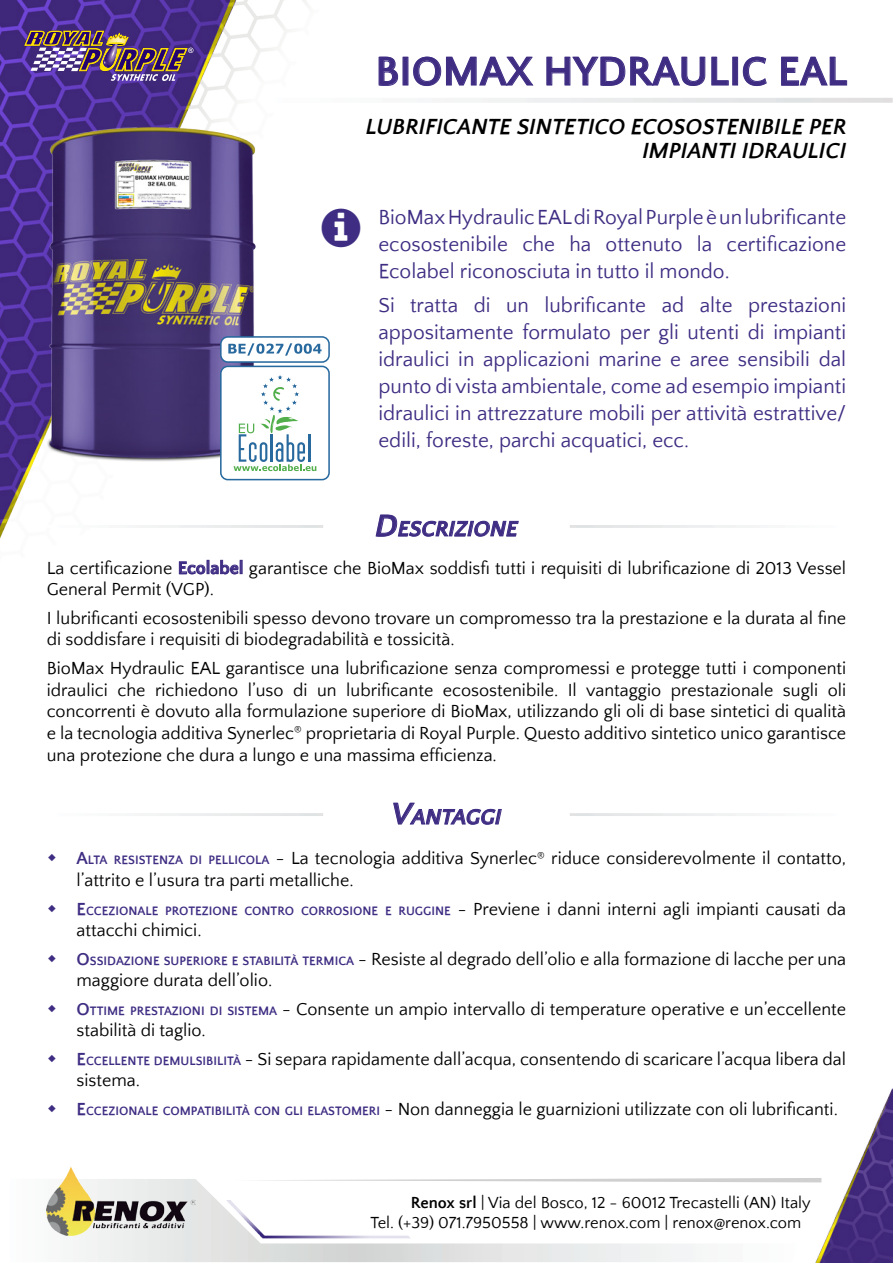
<style>
.page{position:relative;width:893px;height:1263px;background:#fff}
.page>*{position:absolute;margin:0;border:0;box-sizing:border-box;transform-origin:0 0}
.t1{font:700 42px "Quattrocento Sans";color:#3f2d83}
.t2{font:italic 700 22.5px/24px "Quattrocento Sans";color:#000;text-align:right}
.t3{font:italic 700 22.05px "Quattrocento Sans";color:#3f2d83}
.t4{font:21px/27px "Quattrocento Sans";color:#3f2d83;text-align:justify}
.t5{font:18px/21.6px "Quattrocento Sans";color:#000}
.t6{font:16.5px/19.8px "Quattrocento Sans";color:#000}
.t7{font:700 12.6px "Quattrocento Sans";color:#3f2d83}
.s1{font-size:31.5px}
.s2{font-weight:700;color:#3f2d83}
.s3{font-weight:700;font-size:12.6px;color:#3f2d83}
.s4{font-size:18px}
.s5{font-weight:400;font-size:18px;color:#000}
.s6{font-weight:700}
</style>
<div class="page">
<svg style="left:46px;top:1180px;width:753px;height:82px"></svg>
<svg style="left:235px;top:1178px;width:580px;height:4px"></svg>
<img style="left:47px;top:1166px;width:149px;height:70px">
<svg style="left:445px;top:98px;width:448px;height:5px"></svg>
<img style="left:815px;top:1088px;width:78px;height:175px">
<img style="left:226px;top:1201px;width:188px;height:39px">
<img style="left:0;top:0;width:329px;height:575px">
<svg style="left:23px;top:30px;width:170px;height:51px;background:#6e5578"></svg>
<svg style="left:47px;top:525px;width:276px;height:3px"></svg>
<svg style="left:570px;top:525px;width:184px;height:3px"></svg>
<svg style="left:376px;top:515px;width:143px;height:22px"></svg>
<img style="left:47px;top:128px;width:212px;height:333px">
<svg style="left:379px;top:57px;width:19px;height:29px"></svg>
<svg style="left:413px;top:57px;width:120px;height:29px"></svg>
<svg style="left:547px;top:57px;width:158px;height:29px"></svg>
<svg style="left:711px;top:57px;width:18px;height:28px"></svg>
<div style="left:733px;top:57px;width:5px;height:28px;border:1px solid #3f2d83"></div>
<svg style="left:743px;top:57px;width:24px;height:29px"></svg>
<svg style="left:781px;top:57px;width:66px;height:28px"></svg>
<div style="left:221px;top:367px;width:108px;height:112px;background:#fff;border-radius:7px"></div>
<div style="left:220px;top:366px;width:110px;height:114px;border:2px solid #28699e;border-radius:7px"></div>
<svg style="left:233px;top:375px;width:83px;height:96px"></svg>
<hr style="left:308px;top:434px;width:2px;height:28px;background:#28699e">
<div style="left:221px;top:337px;width:108px;height:25px;background:#fff;border-radius:7px"></div>
<div style="left:220px;top:336px;width:110px;height:27px;border:2px solid #28699e;border-radius:7px"></div>
<svg style="left:228px;top:343px;width:94px;height:13px"></svg>
<svg style="left:179px;top:560px;width:60px;height:15px"></svg>
<svg style="left:393px;top:803px;width:109px;height:22px"></svg>
<svg style="left:140px;top:813px;width:183px;height:3px"></svg>
<svg style="left:570px;top:813px;width:184px;height:3px"></svg>
<svg style="left:322px;top:208px;width:7px;height:39px"></svg>
<h1 class="t1" style="left:375px;top:49px;width:473px">BIOMAX HYDRAULIC EAL</h1>
<p class="t2" style="left:366px;top:115px;width:482px">LUBRIFICANTE SINTETICO ECOSOSTENIBILE PER<br>IMPIANTI IDRAULICI</p>
<p class="t4" style="left:378px;top:204px;width:469px">BioMax Hydraulic EAL di Royal Purple è un lubrificante ecosostenibile che ha ottenuto la certificazione Ecolabel riconosciuta in tutto il mondo.</p>
<p class="t4" style="left:378px;top:293px;width:469px">Si tratta di un lubrificante ad alte prestazioni appositamente formulato per gli utenti di impianti idraulici in applicazioni marine e aree sensibili dal punto di vista ambientale, come ad esempio impianti idraulici in attrezzature mobili per attività estrattive/ edili, foreste, parchi acquatici, ecc.</p>
<p class="t3" style="left:375px;top:517px;width:144px"><span class="s1">D</span>ESCRIZIONE</p>
<p class="t5" style="left:47px;top:557px;width:801px">La certificazione <span class="s2">Ecolabel</span> garantisce che BioMax soddisfi tutti i requisiti di lubrificazione di 2013 Vessel<br>General Permit (VGP).</p>
<p class="t5" style="left:47px;top:608px;width:801px">I lubrificanti ecosostenibili spesso devono trovare un compromesso tra la prestazione e la durata al fine di soddisfare i requisiti di biodegradabilità e tossicità.</p>
<p class="t5" style="left:47px;top:658px;width:801px;text-align:justify">BioMax Hydraulic EAL garantisce una lubrificazione senza compromessi e protegge tutti i componenti idraulici che richiedono l’uso di un lubrificante ecosostenibile. Il vantaggio prestazionale sugli oli concorrenti è dovuto alla formulazione superiore di BioMax, utilizzando gli oli di base sintetici di qualità e la tecnologia additiva Synerlec<sup>®</sup> proprietaria di Royal Purple. Questo additivo sintetico unico garantisce una protezione che dura a lungo e una massima efficienza.</p>
<p class="t3" style="left:392px;top:805px;width:111px"><span class="s1">V</span>ANTAGGI</p>
<p class="t5" style="left:77px;top:848px;width:771px"><span class="s2">A</span><span class="s3">LTA RESISTENZA DI PELLICOLA</span> - La tecnologia additiva Synerlec<sup>®</sup> riduce considerevolmente il contatto, l’attrito e l’usura tra parti metalliche.</p>
<p class="t7" style="left:77px;top:904px;width:771px"><span class="s4">E</span>CCEZIONALE PROTEZIONE CONTRO CORROSIONE E RUGGINE <span class="s5">- Previene i danni interni agli impianti causati da</span></p>
<p class="t5" style="left:77px;top:917px;width:771px;line-height:28.3px">attacchi chimici.<br><span class="s2">O</span><span class="s3">SSIDAZIONE SUPERIORE E STABILITÀ TERMICA</span> - Resiste al degrado dell’olio e alla formazione di lacche per una</p>
<p class="t5" style="left:77px;top:967px;width:771px;line-height:28.3px">maggiore durata dell’olio.<br><span class="s2">O</span><span class="s3">TTIME PRESTAZIONI DI SISTEMA</span> - Consente un ampio intervallo di temperature operative e un’eccellente</p>
<p class="t5" style="left:77px;top:1017px;width:771px;line-height:28.3px">stabilità di taglio.<br><span class="s2">E</span><span class="s3">CCELLENTE DEMULSIBILITÀ</span> - Si separa rapidamente dall’acqua, consentendo di scaricare l’acqua libera dal</p>
<p class="t5" style="left:77px;top:1067px;width:763px;line-height:28.3px">sistema.<br><span class="s2">E</span><span class="s3">CCEZIONALE COMPATIBILITÀ CON GLI ELASTOMERI</span> - Non danneggia le guarnizioni utilizzate con oli lubrificanti.</p>
<p class="t6" style="left:370px;top:1193px;width:442px;text-indent:40px"><span class="s6">Renox srl</span> | Via del Bosco, 12 - 60012 Trecastelli (AN) Italy<br>Tel. (+39) 071.7950558 | www.renox.com | renox@renox.com</p>
</div>
